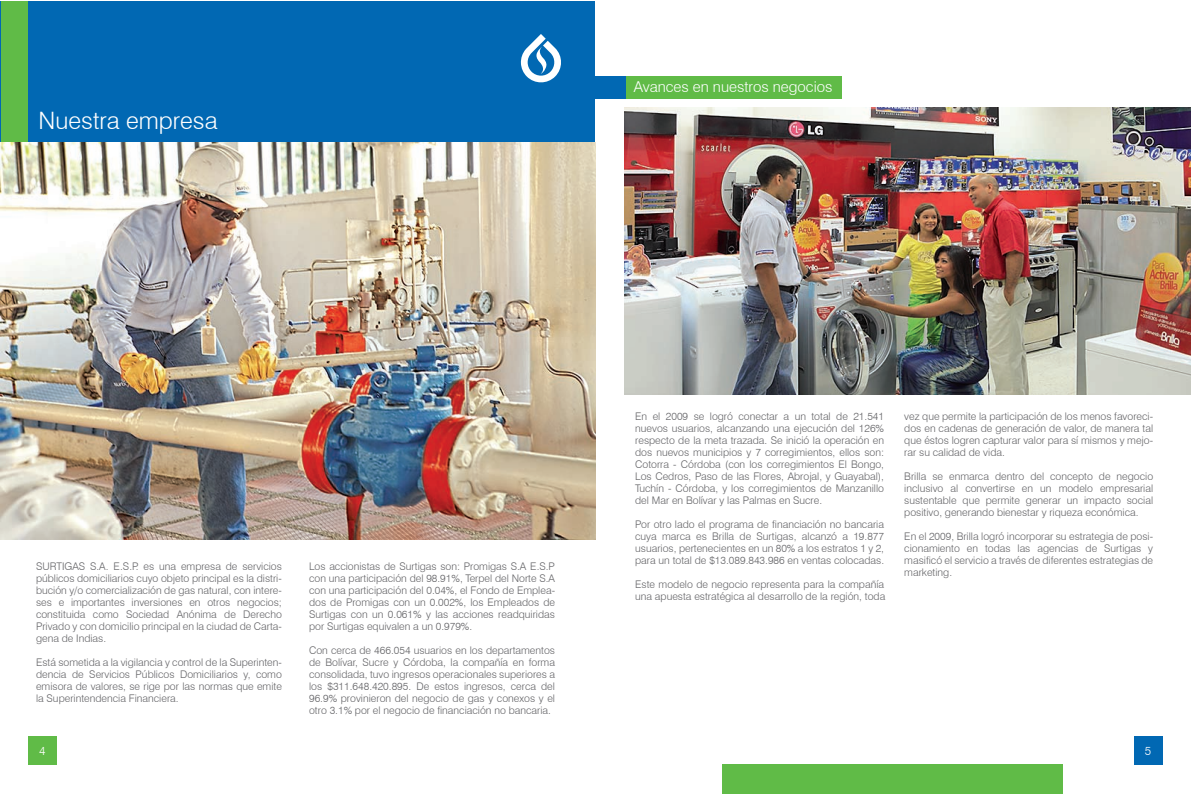
<style>
.page{position:relative;width:1191px;height:794px;background:#fff}
.page>*{position:absolute;margin:0;border:0;box-sizing:border-box;transform-origin:0 0}
.t1{font:300 24px "Swiss 721 BT";color:#fff}
.t2{font:300 15px "Swiss 721 BT";color:#fff}
.t3{font:300 12px "Swiss 721 BT";color:#fff}
.t4{font:300 10.5px/12px "Swiss 721 BT";color:#636366;text-align:justify}
</style>
<div class="page">
<div style="left:1px;top:1px;width:594px;height:145px;background:#0168b3"></div>
<div style="left:2px;top:1px;width:26px;height:145px;background:#60bb47"></div>
<div style="left:722px;top:765px;width:341px;height:29px;background:#60bb47"></div>
<img style="left:0;top:143px;width:595px;height:396px">
<svg style="left:521px;top:34px;width:40px;height:49px"></svg>
<div style="left:1134px;top:736px;width:28px;height:29px;background:#0168b3"></div>
<div style="left:28px;top:736px;width:29px;height:29px;background:#60bb47"></div>
<div style="left:623px;top:76px;width:218px;height:22px;background:#60bb47"></div>
<div style="left:595px;top:76px;width:30px;height:22px;background:#0168b3"></div>
<img style="left:624px;top:108px;width:567px;height:286px">
<p class="t1" style="left:39px;top:105px;width:180px">Nuestra empresa</p>
<p class="t2" style="left:633px;top:78px;width:200px">Avances en nuestros negocios</p>
<p class="t4" style="left:36px;top:560px;width:247px">SURTIGAS S.A. E.S.P. es una empresa de servicios públicos domiciliarios cuyo objeto principal es la distri&shy;bución y/o comercialización de gas natural, con intere&shy;ses e importantes inversiones en otros negocios; constituida como Sociedad Anónima de Derecho Privado y con domicilio principal en la ciudad de Carta&shy;gena de Indias.</p>
<p class="t4" style="left:36px;top:656px;width:247px">Está sometida a la vigilancia y control de la Superinten&shy;dencia de Servicios Públicos Domiciliarios y, como emisora de valores, se rige por las normas que emite la Superintendencia Financiera.</p>
<p class="t4" style="left:309px;top:560px;width:247px">Los accionistas de Surtigas son: Promigas S.A E.S.P con una participación del 98.91%, Terpel del Norte S.A con una participación del 0.04%, el Fondo de Emplea&shy;dos de Promigas con un 0.002%, los Empleados de Surtigas con un 0.061% y las acciones readquiridas por Surtigas equivalen a un 0.979%.</p>
<p class="t4" style="left:309px;top:644px;width:247px">Con cerca de 466.054 usuarios en los departamentos de Bolívar, Sucre y Córdoba, la compañía en forma consolidada, tuvo ingresos operacionales superiores a los $311.648.420.895. De estos ingresos, cerca del 96.9% provinieron del negocio de gas y conexos y el otro 3.1% por el negocio de financiación no bancaria.</p>
<p class="t4" style="left:635px;top:410px;width:250px">En el 2009 se logró conectar a un total de 21.541 nuevos usuarios, alcanzando una ejecución del 126% respecto de la meta trazada. Se inició la operación en dos nuevos municipios y 7 corregimientos, ellos son:<br>Cotorra - Córdoba (con los corregimientos El Bongo, Los Cedros, Paso de las Flores, Abrojal, y Guayabal), Tuchín - Córdoba, y los corregimientos de Manzanillo del Mar en Bolívar y las Palmas en Sucre.</p>
<p class="t4" style="left:635px;top:518px;width:250px">Por otro lado el programa de financiación no bancaria cuya marca es Brilla de Surtigas, alcanzó a 19.877 usuarios, pertenecientes en un 80% a los estratos 1 y 2, para un total de $13.089.843.986 en ventas colocadas.</p>
<p class="t4" style="left:635px;top:578px;width:251px">Este modelo de negocio representa para la compañía una apuesta estratégica al desarrollo de la región, toda</p>
<p class="t4" style="left:904px;top:410px;width:250px">vez que permite la participación de los menos favoreci&shy;dos en cadenas de generación de valor, de manera tal que éstos logren capturar valor para sí mismos y mejo&shy;rar su calidad de vida.</p>
<p class="t4" style="left:904px;top:470px;width:250px">Brilla se enmarca dentro del concepto de negocio inclusivo al convertirse en un modelo empresarial sustentable que permite generar un impacto social positivo, generando bienestar y riqueza económica.</p>
<p class="t4" style="left:904px;top:530px;width:250px">En el 2009, Brilla logró incorporar su estrategia de posi&shy;cionamiento en todas las agencias de Surtigas y masificó el servicio a través de diferentes estrategias de marketing.</p>
<p class="t3" style="left:39px;top:743px;width:8px">4</p>
<p class="t3" style="left:1145px;top:743px;width:8px">5</p>
</div>
